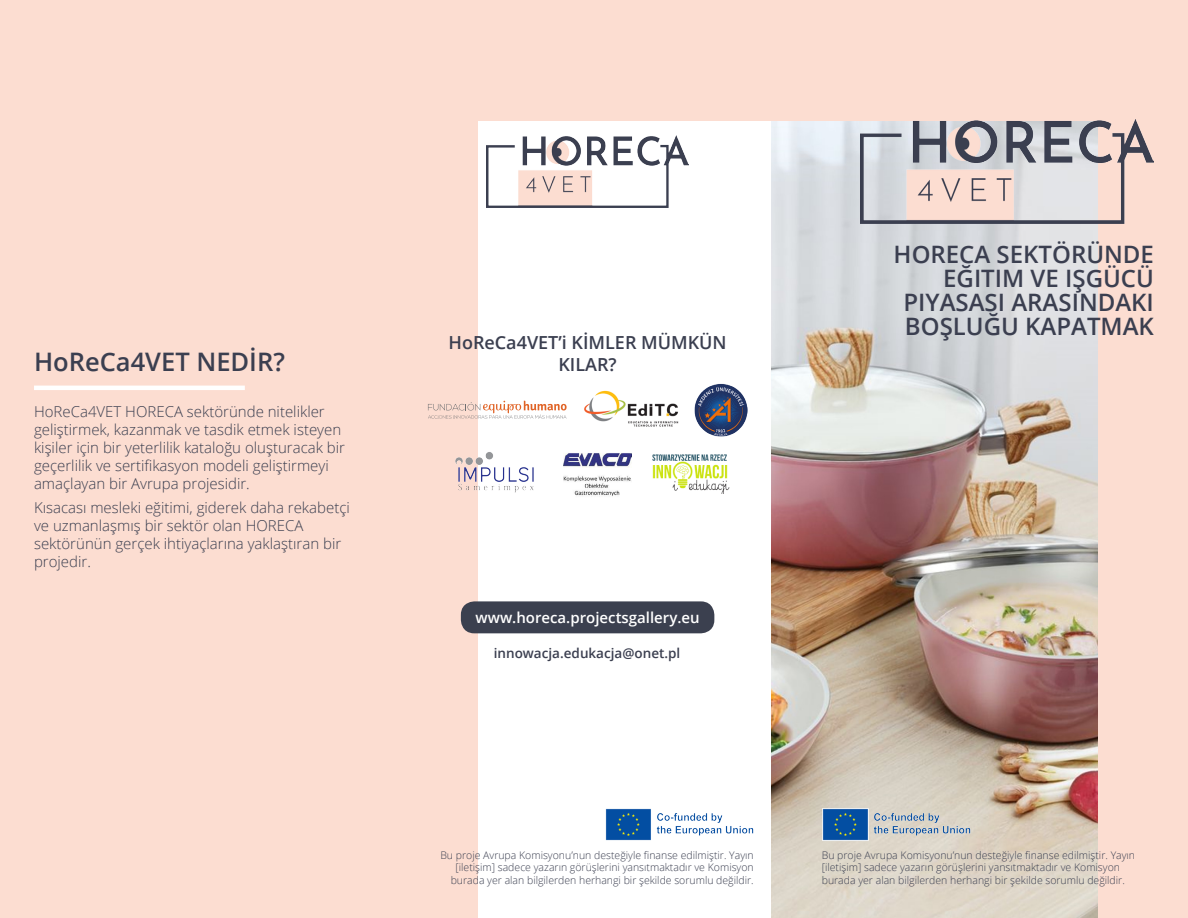
<style>
.page{position:relative;width:1188px;height:918px;background:#fcddd1}
.page>*{position:absolute;margin:0;border:0;box-sizing:border-box;transform-origin:0 0}
.t1{font:600 25.5px "Open Sans";color:#3b3f50}
.t2{font:600 24px/24px "Open Sans";color:#3b3f50;text-align:right}
.t3{font:600 18px "Open Sans";color:#3b3f50}
.t4{font:600 18px "Open Sans";color:#3b3f50}
.t5{font:300 15px/18px "Open Sans";color:#3b3f50}
.t6{font:600 15px "Open Sans";color:#fff}
.t7{font:600 13.5px "Open Sans";color:#3b3f50}
.t8{font:300 10.5px/12.6px "Open Sans";color:#3b3f50}
.s1{font-style:inherit}
</style>
<div class="page">
<div style="left:478px;top:122px;width:293px;height:796px;background:#fff"></div>
<img style="left:771px;top:122px;width:326px;height:796px">
<img style="left:860px;top:120px;width:294px;height:103px">
<img style="left:486px;top:136px;width:203px;height:71px">
<img style="left:822px;top:808px;width:159px;height:33px">
<img style="left:605px;top:808px;width:149px;height:33px">
<div style="left:461px;top:601px;width:253px;height:32px;background:#3b404f;border-radius:14px"></div>
<img style="left:563px;top:453px;width:68px;height:43px">
<img style="left:695px;top:383px;width:52px;height:53px">
<img style="left:584px;top:390px;width:95px;height:37px">
<svg style="left:428px;top:401px;width:139px;height:18px"></svg>
<img style="left:652px;top:454px;width:78px;height:40px">
<hr style="left:34px;top:386px;width:211px;height:4px;background:#fff">
<img style="left:455px;top:452px;width:79px;height:41px">
<h3 class="t3" style="left:448px;top:330px;width:280px">HoReCa4VET’i <span class="s1">KİMLER MÜMKÜN</span></h3>
<h1 class="t1" style="left:34px;top:344px;width:252px">HoReCa4VET NEDİR?</h1>
<h3 class="t4" style="left:558px;top:352px;width:60px">KILAR?</h3>
<h3 class="t5" style="left:34px;top:402px;width:313px">HoReCa4VET HORECA sektöründe nitelikler geliştirmek, kazanmak ve tasdik etmek isteyen kişiler için bir yeterlilik kataloğu oluşturacak bir geçerlilik ve sertifikasyon modeli geliştirmeyi amaçlayan bir Avrupa projesidir.</h3>
<h3 class="t5" style="left:34px;top:498px;width:317px">Kısacası mesleki eğitimi, giderek daha rekabetçi ve uzmanlaşmış bir sektör olan HORECA sektörünün gerçek ihtiyaçlarına yaklaştıran bir projedir.</h3>
<h3 class="t6" style="left:475px;top:607px;width:226px">www.horeca.projectsgallery.eu</h3>
<p class="t7" style="left:494px;top:644px;width:188px">innowacja.edukacja@onet.pl</p>
<h2 class="t2" style="left:894px;top:242px;width:262px">HORECA SEKTÖRÜNDE<br>EĞITIM VE IŞGÜCÜ<br>PIYASASI ARASINDAKI<br>BOŞLUĞU KAPATMAK</h2>
<p class="t8" style="left:440px;top:848px;width:315px;text-align:right">Bu proje Avrupa Komisyonu’nun desteğiyle finanse edilmiştir. Yayın [iletişim] sadece yazarın görüşlerini yansıtmaktadır ve Komisyon burada yer alan bilgilerden herhangi bir şekilde sorumlu değildir.</p>
<p class="t8" style="left:822px;top:848px;width:315px">Bu proje Avrupa Komisyonu’nun desteğiyle finanse edilmiştir. Yayın [iletişim] sadece yazarın görüşlerini yansıtmaktadır ve Komisyon burada yer alan bilgilerden herhangi bir şekilde sorumlu değildir.</p>
</div>
